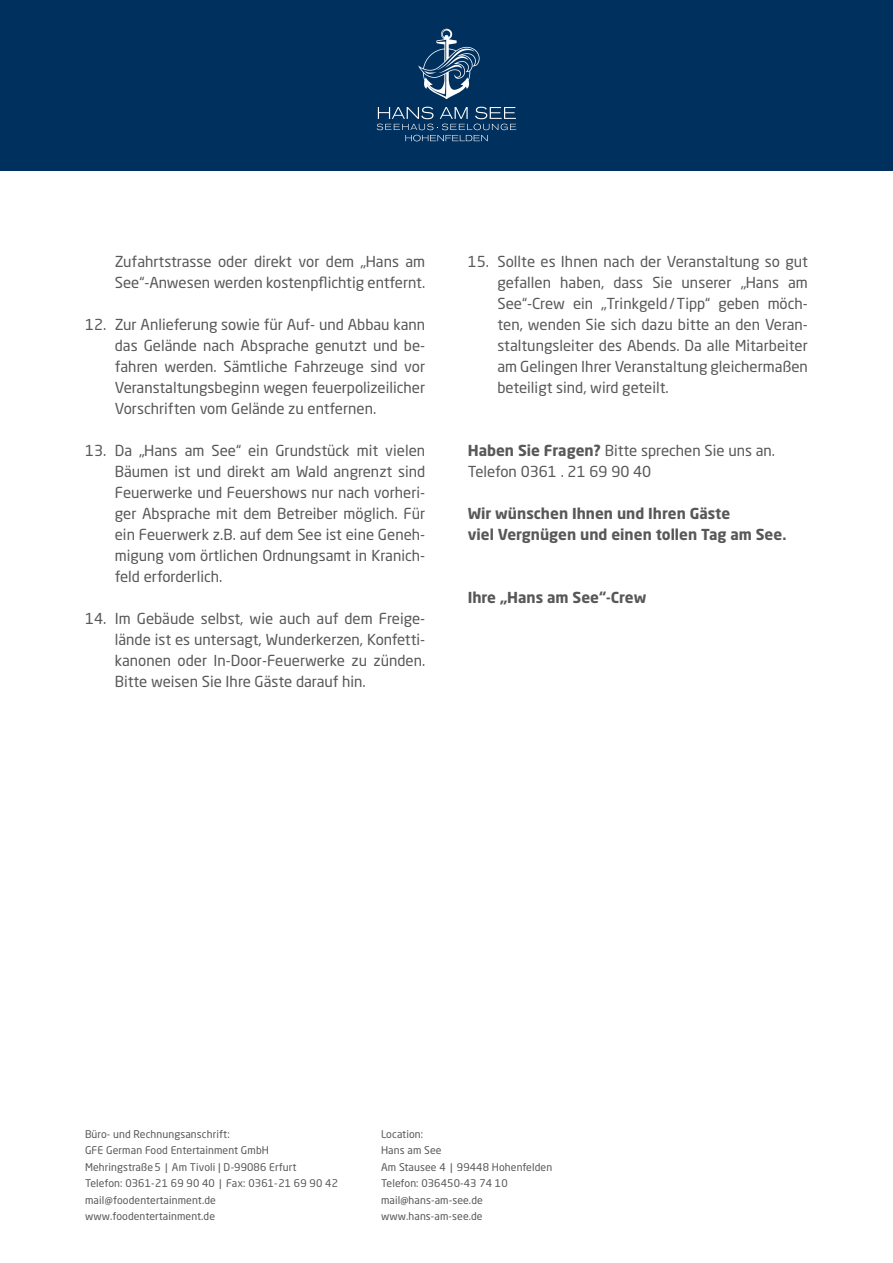
<style>
.page{position:relative;width:893px;height:1263px;background:#fff}
.page>*{position:absolute;margin:0;border:0;box-sizing:border-box;transform-origin:0 0}
.t1{font:15px/21px "Neo Sans Std";color:#58585a;text-align:justify}
.t2{font:700 15px/21px "Neo Sans Std";color:#58585a}
.t3{font:10.5px/16.5px "Neo Sans Std";letter-spacing:.01em;color:#58585a}
.s1{font-weight:700}
</style>
<div class="page">
<div style="left:0;top:0;width:893px;height:170px;background:#00305e"></div>
<svg style="left:377px;top:107px;width:139px;height:34px"></svg>
<svg style="left:418px;top:29px;width:62px;height:70px"></svg>
<p class="t1" style="left:115px;top:250px;width:312px">Zufahrtstrasse oder direkt vor dem „Hans am<br>See“-Anwesen werden kostenpflichtig entfernt.</p>
<p class="t1" style="left:115px;top:313px;width:312px;text-indent:-30px">12. Zur Anlieferung sowie für Auf- und Abbau kann das Gelände nach Absprache genutzt und be&shy;fahren werden. Sämtliche Fahrzeuge sind vor Veranstaltungsbeginn wegen feuerpolizeilicher Vorschriften vom Gelände zu entfernen.</p>
<p class="t1" style="left:115px;top:439px;width:312px;text-indent:-30px">13. Da „Hans am See“ ein Grundstück mit vielen Bäumen ist und direkt am Wald angrenzt sind Feuerwerke und Feuershows nur nach vorheri&shy;ger Absprache mit dem Betreiber möglich. Für ein Feuerwerk z.B. auf dem See ist eine Geneh&shy;migung vom örtlichen Ordnungsamt in Kranich&shy;feld erforderlich.</p>
<p class="t1" style="left:115px;top:607px;width:312px;text-indent:-30px">14. Im Gebäude selbst, wie auch auf dem Freige&shy;lände ist es untersagt, Wunderkerzen, Konfetti&shy;kanonen oder In-Door-Feuerwerke zu zünden.<br>Bitte weisen Sie Ihre Gäste darauf hin.</p>
<p class="t1" style="left:497px;top:250px;width:312px;text-indent:-30px">15. Sollte es Ihnen nach der Veranstaltung so gut gefallen haben, dass Sie unserer „Hans am See“-Crew ein „Trinkgeld/Tipp“ geben möch&shy;ten, wenden Sie sich dazu bitte an den Veran&shy;staltungsleiter des Abends. Da alle Mitarbeiter am Gelingen Ihrer Veranstaltung gleichermaßen beteiligt sind, wird geteilt.</p>
<p class="t1" style="left:468px;top:439px;width:309px"><span class="s1">Haben Sie Fragen?</span> Bitte sprechen Sie uns an.<br>Telefon 0361 . 21 69 90 40</p>
<p class="t2" style="left:468px;top:502px;width:320px">Wir wünschen Ihnen und Ihren Gäste<br>viel Vergnügen und einen tollen Tag am See.</p>
<p class="t2" style="left:468px;top:586px;width:180px">Ihre „Hans am See“-Crew</p>
<p class="t3" style="left:85px;top:1126px;width:254px">Büro- und Rechnungsanschrift:<br>GFE German Food Entertainment GmbH Mehringstraße5 | Am Tivoli | D-99086 Erfurt<br>Telefon: 0361-21 69 90 40 | Fax: 0361-21 69 90 42 mail@foodentertainment.de www.foodentertainment.de</p>
<p class="t3" style="left:381px;top:1126px;width:173px">Location:<br>Hans am See<br>Am Stausee 4 | 99448 Hohenfelden<br>Telefon: 036450-43 74 10 mail@hans-am-see.de www.hans-am-see.de</p>
</div>
